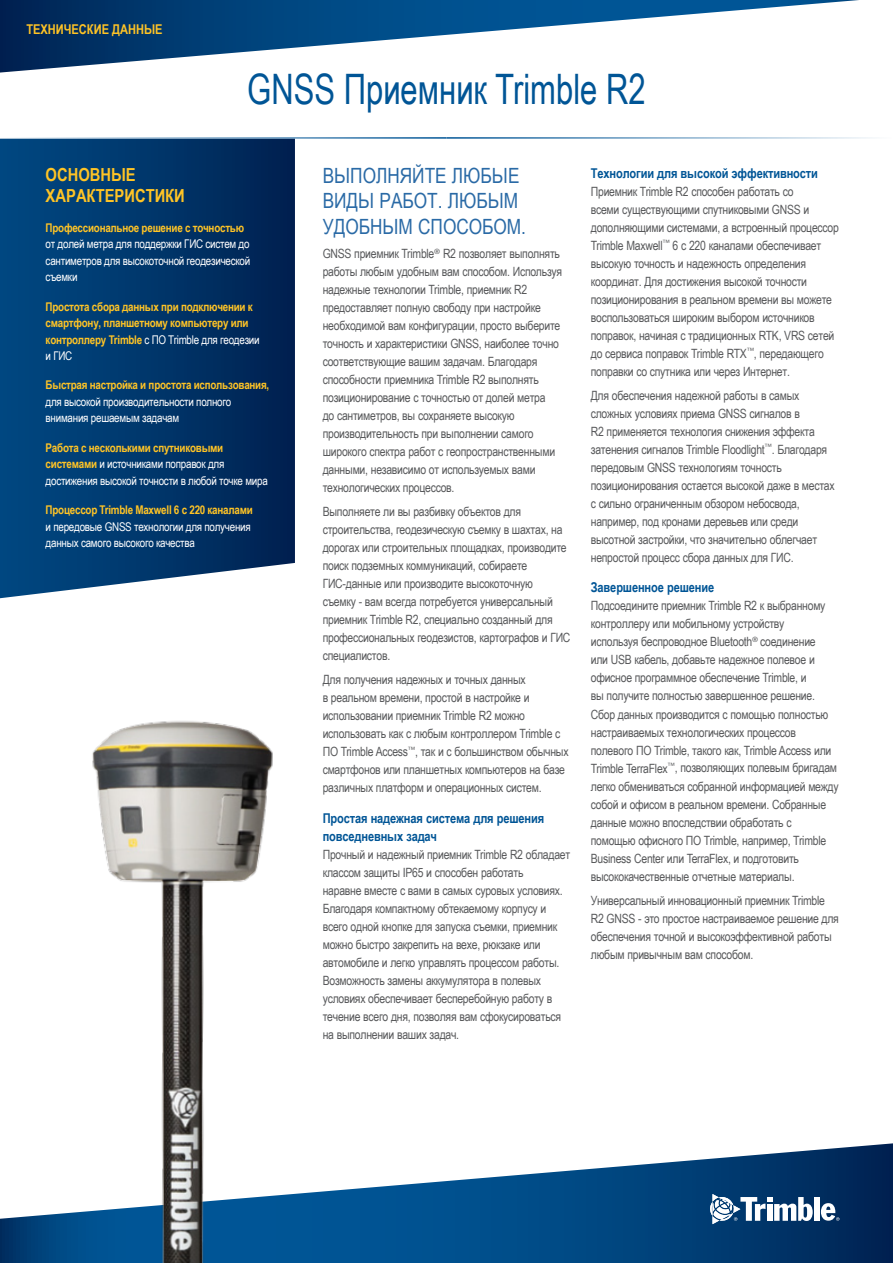
<style>
.page{position:relative;width:893px;height:1263px;background:#fff}
.page>*{position:absolute;margin:0;border:0;box-sizing:border-box;transform-origin:0 0}
.t1{font:42px "Arial Narrow";color:#005596;scale:.9 1}
.t2{font:21px/25.2px "Arial Narrow";color:#2a6aa6}
.t3{font:700 18px/21px "Arial Narrow";color:#ffc425}
.t4{font:700 13.5px/18px "Arial Narrow";letter-spacing:-.01em;color:#005596}
.t5{font:700 13.5px "Arial Narrow";color:#ffc425}
.t6{font:12.75px/18px "Arial Narrow";letter-spacing:-.02em;color:#58595b}
.t7{font:12px/16.5px "Arial Narrow";letter-spacing:-.02em;color:#fff}
.t8{font:700 12px/16.5px "Arial Narrow";letter-spacing:-.02em;color:#ffc425}
.s1{font-weight:400;color:#fff}
.s2{font-weight:700;color:#ffc425}
</style>
<div class="page">
<svg style="left:0;top:1143px;width:893px;height:120px"></svg>
<svg style="left:0;top:139px;width:295px;height:459px;background:#093d70"></svg>
<svg style="left:0;top:0;width:859px;height:73px"></svg>
<hr style="left:446px;top:137px;width:446px;height:2px;background:#005596">
<hr style="left:1px;top:137px;width:445px;height:2px;background:#005596">
<img style="left:50px;top:721px;width:247px;height:542px">
<div style="left:814px;top:1197px;width:5px;height:24px;background:#fff"></div>
<svg style="left:821px;top:1203px;width:18px;height:18px"></svg>
<svg style="left:710px;top:1194px;width:103px;height:30px"></svg>
<p class="t5" style="left:26px;top:19px;width:138px">ТЕХНИЧЕСКИЕ ДАННЫЕ</p>
<h1 class="t1" style="left:247px;top:59px;width:444px">GNSS Приемник Trimble R2</h1>
<h3 class="t3" style="left:46px;top:163px;width:141px">ОСНОВНЫЕ<br>ХАРАКТЕРИСТИКИ</h3>
<p class="t8" style="left:46px;top:219px;width:200px">Профессиональное решение с точностью</p>
<p class="t7" style="left:46px;top:236px;width:206px;text-align:justify">от долей метра для поддержки ГИС систем до сантиметров для высокоточной геодезической съемки</p>
<p class="t8" style="left:46px;top:298px;width:216px">Простота сбора данных при подключении к смартфону, планшетному компьютеру или контроллеру Trimble <span class="s1">с ПО Trimble для геодезии и ГИС</span></p>
<p class="t8" style="left:46px;top:376px;width:225px">Быстрая настройка и простота использования,</p>
<p class="t7" style="left:46px;top:393px;width:187px">для высокой производительности полного внимания решаемым задачам</p>
<p class="t7" style="left:46px;top:439px;width:224px"><span class="s2">Работа с несколькими спутниковыми системами</span> и источниками поправок для достижения высокой точности в любой точке мира</p>
<p class="t8" style="left:46px;top:501px;width:209px">Процессор Trimble Maxwell 6 с 220 каналами</p>
<p class="t7" style="left:46px;top:518px;width:207px">и передовые GNSS технологии для получения данных самого высокого качества</p>
<h2 class="t2" style="left:323px;top:162px;width:205px">ВЫПОЛНЯЙТЕ ЛЮБЫЕ<br>ВИДЫ РАБОТ. ЛЮБЫМ<br>УДОБНЫМ СПОСОБОМ.</h2>
<p class="t6" style="left:323px;top:244px;width:241px">GNSS приемник Trimble<sup>®</sup> R2 позволяет выполнять работы любым удобным вам способом. Используя надежные технологии Trimble, приемник R2 предоставляет полную свободу при настройке необходимой вам конфигурации, просто выберите точность и характеристики GNSS, наиболее точно соответствующие вашим задачам. Благодаря способности приемника Trimble R2 выполнять позиционирование с точностью от долей метра<br>до сантиметров, вы сохраняете высокую производительность при выполнении самого широкого спектра работ с геопространственными данными, независимо от используемых вами технологических процессов.</p>
<p class="t6" style="left:323px;top:502px;width:249px">Выполняете ли вы разбивку объектов для строительства, геодезическую съемку в шахтах, на дорогах или строительных площадках, производите поиск подземных коммуникаций, собираете ГИС-данные или производите высокоточную<br>съемку - вам всегда потребуется универсальный приемник Trimble R2, специально созданный для профессиональных геодезистов, картографов и ГИС специалистов.</p>
<p class="t6" style="left:323px;top:670px;width:247px">Для получения надежных и точных данных<br>в реальном времени, простой в настройке и использовании приемник Trimble R2 можно использовать как с любым контроллером Trimble с ПО Trimble Access<sup>™</sup>, так и с большинством обычных смартфонов или планшетных компьютеров на базе различных платформ и операционных систем.</p>
<p class="t4" style="left:323px;top:809px;width:223px">Простая надежная система для решения повседневных задач</p>
<p class="t6" style="left:323px;top:845px;width:249px">Прочный и надежный приемник Trimble R2 обладает классом защиты IP65 и способен работать<br>наравне вместе с вами в самых суровых условиях.<br>Благодаря компактному обтекаемому корпусу и всего одной кнопке для запуска съемки, приемник можно быстро закрепить на вехе, рюкзаке или автомобиле и легко управлять процессом работы.<br>Возможность замены аккумулятора в полевых условиях обеспечивает бесперебойную работу в течение всего дня, позволяя вам сфокусироваться на выполнении ваших задач.</p>
<p class="t4" style="left:591px;top:163px;width:229px">Технологии для высокой эффективности</p>
<p class="t6" style="left:591px;top:182px;width:250px">Приемник Trimble R2 способен работать со<br>всеми существующими спутниковыми GNSS и дополняющими системами, а встроенный процессор Trimble Maxwell<sup>™</sup> 6 с 220 каналами обеспечивает высокую точность и надежность определения координат. Для достижения высокой точности позиционирования в реальном времени вы можете воспользоваться широким выбором источников поправок, начиная с традиционных RTK, VRS сетей до сервиса поправок Trimble RTX<sup>™</sup>, передающего поправки со спутника или через Интернет.</p>
<p class="t6" style="left:591px;top:386px;width:245px">Для обеспечения надежной работы в самых сложных условиях приема GNSS сигналов в<br>R2 применяется технология снижения эффекта затенения сигналов Trimble Floodlight<sup>™</sup>. Благодаря передовым GNSS технологиям точность позиционирования остается высокой даже в местах с сильно ограниченным обзором небосвода, например, под кронами деревьев или среди высотной застройки, что значительно облегчает непростой процесс сбора данных для ГИС.</p>
<p class="t4" style="left:591px;top:578px;width:125px">Завершенное решение</p>
<p class="t6" style="left:591px;top:596px;width:249px">Подсоедините приемник Trimble R2 к выбранному контроллеру или мобильному устройству<br>используя беспроводное Bluetooth<sup>®</sup> соединение<br>или USB кабель, добавьте надежное полевое и офисное программное обеспечение Trimble, и<br>вы получите полностью завершенное решение.<br>Сбор данных производится с помощью полностью настраиваемых технологических процессов полевого ПО Trimble, такого как, Trimble Access или Trimble TerraFlex<sup>™</sup>, позволяющих полевым бригадам легко обмениваться собранной информацией между собой и офисом в реальном времени. Собранные данные можно впоследствии обработать с помощью офисного ПО Trimble, например, Trimble Business Center или TerraFlex, и подготовить высококачественные отчетные материалы.</p>
<p class="t6" style="left:591px;top:890px;width:250px">Универсальный инновационный приемник Trimble R2 GNSS - это простое настраиваемое решение для обеспечения точной и высокоэффективной работы любым привычным вам способом.</p>
</div>
